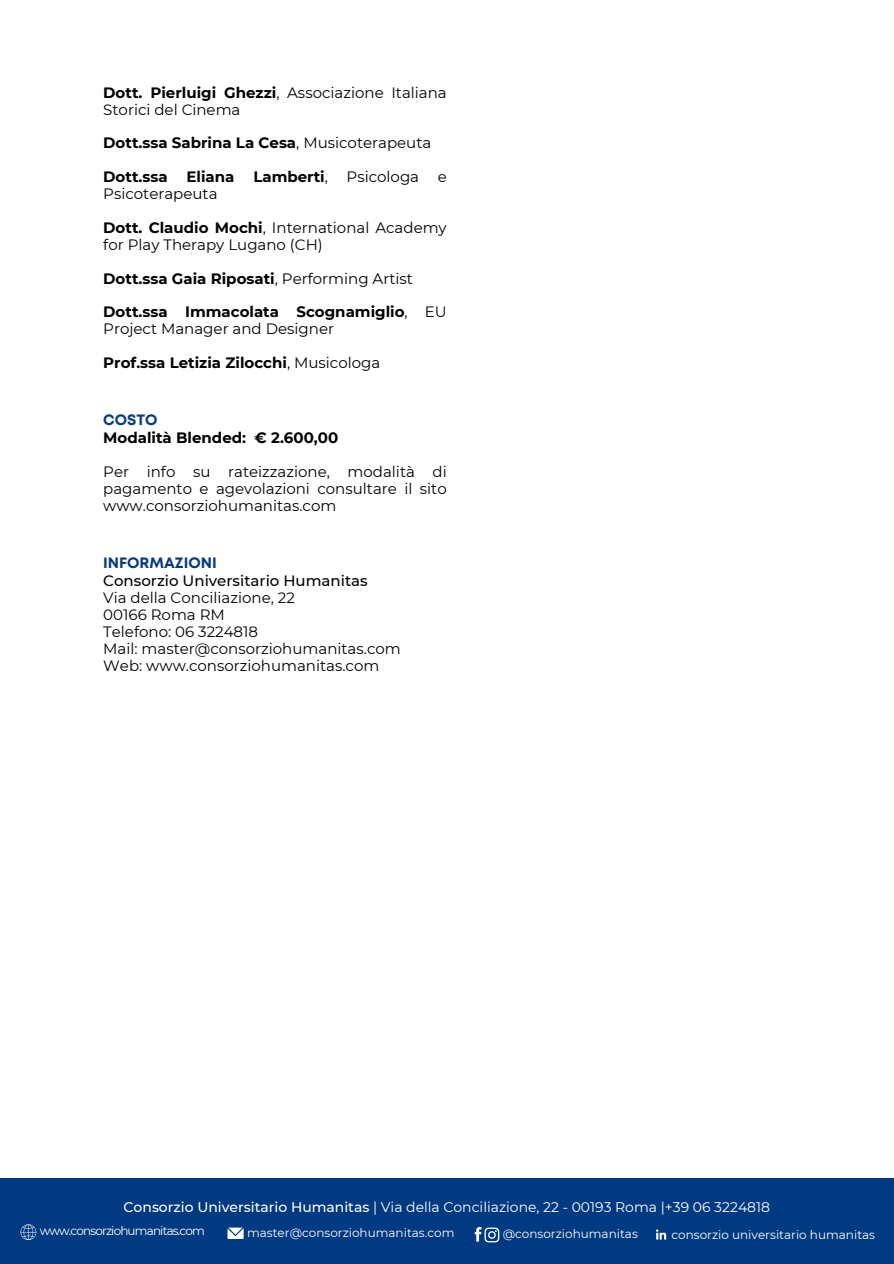
<style>
.page{position:relative;width:894px;height:1264px;background:#fff}
.page>*{position:absolute;margin:0;border:0;box-sizing:border-box;transform-origin:0 0}
.t1{font:15px/16.8px "Montserrat";color:#000}
.t2{font:700 15px/16.8px "Montserrat";color:#000}
.t3{font:700 15px "Mont";color:#093a7c}
.t4{font:13.95px "Montserrat";color:#fff}
.t5{font:12px "Montserrat";color:#fff}
.t6{font:12px "Montserrat";letter-spacing:-.07em;color:#fff}
.s1{font-weight:700}
.s2{font-weight:400}
.s3{font-weight:500}
</style>
<div class="page">
<div style="left:0;top:1178px;width:893px;height:85px;background:#013a81"></div>
<svg style="left:21px;top:1224px;width:15px;height:15px"></svg>
<svg style="left:654px;top:1227px;width:14px;height:14px"></svg>
<svg style="left:655px;top:1229px;width:11px;height:10px"></svg>
<svg style="left:227px;top:1227px;width:16px;height:11px"></svg>
<svg style="left:474px;top:1227px;width:25px;height:15px"></svg>
<h1 class="t1" style="left:103px;top:84px;width:345px"><span class="s1">Dott. Pierluigi Ghezzi</span>, Associazione Italiana<br>Storici del Cinema</h1>
<h3 class="t2" style="left:103px;top:135px;width:329px">Dott.ssa Sabrina La Cesa<span class="s2">, Musicoterapeuta</span></h3>
<p class="t2" style="left:103px;top:168px;width:66px">Dott.ssa</p>
<p class="t2" style="left:186px;top:168px;width:49px">Eliana</p>
<p class="t1" style="left:253px;top:168px;width:195px"><span class="s1">Lamberti</span>, Psicologa e</p>
<p class="t1" style="left:103px;top:185px;width:116px">Psicoterapeuta</p>
<h3 class="t1" style="left:103px;top:219px;width:345px"><span class="s1">Dott. Claudio Mochi</span>, International Academy for Play Therapy Lugano (CH)</h3>
<p class="t2" style="left:103px;top:270px;width:311px">Dott.ssa Gaia Riposati<span class="s2">, Performing Artist</span></p>
<p class="t2" style="left:103px;top:303px;width:345px">Dott.ssa Immacolata Scognamiglio<span class="s2">, EU<br>Project Manager and Designer</span></p>
<p class="t2" style="left:103px;top:354px;width:278px">Prof.ssa Letizia Zilocchi<span class="s2">, Musicologa</span></p>
<h3 class="t3" style="left:103px;top:414px;width:56px">COSTO</h3>
<h1 class="t2" style="left:103px;top:429px;width:236px">Modalità Blended: € 2.600,00</h1>
<h2 class="t1" style="left:103px;top:463px;width:345px;text-align:justify">Per info su rateizzazione, modalità di pagamento e agevolazioni consultare il sito www.consorziohumanitas.com</h2>
<h3 class="t3" style="left:103px;top:556px;width:115px">INFORMAZIONI</h3>
<h3 class="t1" style="left:103px;top:572px;width:299px"><span class="s3">Consorzio Universitario Humanitas<br></span>Via della Conciliazione, 22<br>00166 Roma RM<br>Telefono: 06 3224818<br>Mail: master@consorziohumanitas.com<br>Web: www.consorziohumanitas.com</h3>
<h3 class="t4" style="left:123px;top:1198px;width:647px"><span class="s3">Consorzio Universitario Humanitas</span> | Via della Conciliazione, 22 - 00193 Roma |+39 06 3224818</h3>
<h3 class="t6" style="left:40px;top:1223px;width:167px">www.consorziohumanitas.com</h3>
<h3 class="t5" style="left:247px;top:1225px;width:209px">master@consorziohumanitas.com</h3>
<h3 class="t5" style="left:502px;top:1226px;width:137px">@consorziohumanitas</h3>
<h3 class="t5" style="left:671px;top:1226px;width:205px">consorzio universitario humanitas</h3>
</div>
